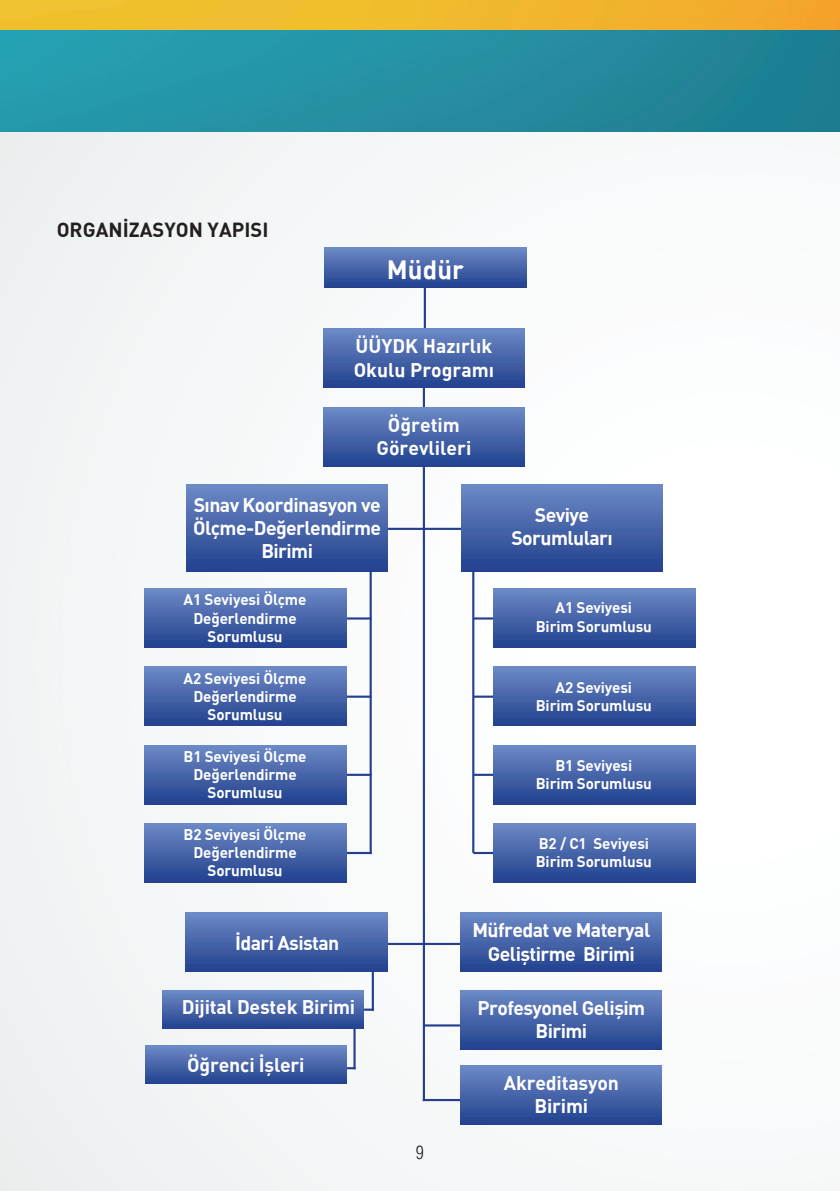
<style>
.page{position:relative;width:840px;height:1191px;background:#fff}
.page>*{position:absolute;margin:0;border:0;box-sizing:border-box;transform-origin:0 0}
.t1{font:700 25.8px "DIN";color:#fff}
.t2{font:700 20px "DIN";color:#231f20}
.t3{font:700 19.4px/23.2px "DIN";letter-spacing:-.03em;color:#fff;text-align:center}
.t4{font:700 19.4px/23.2px "DIN";letter-spacing:-.01em;color:#fff;text-align:center}
.t5{font:700 19.4px/23.2px "DIN";color:#fff}
.t6{font:300 condensed 18px "Helvetica";color:#231f20}
.t7{font:700 15.2px/18.2px "DIN";letter-spacing:-.01em;color:#fff;text-align:center}
</style>
<div class="page">
<div style="left:0;top:82px;width:839px;height:1109px;background:#f7f9fa"></div>
<img style="left:0;top:0;width:839px;height:132px">
<hr style="left:423px;top:283px;width:2px;height:53px;background:#253f8e">
<div style="left:324px;top:247px;width:202px;height:40px;background:linear-gradient(to bottom,#6d8ac6,#254490)"></div>
<hr style="left:422px;top:362px;width:3px;height:739px;background:#253f8e">
<hr style="left:369px;top:528px;width:2px;height:326px;background:#253f8e">
<hr style="left:472px;top:528px;width:2px;height:325px;background:#253f8e">
<hr style="left:371px;top:943px;width:2px;height:67px;background:#253f8e">
<hr style="left:353px;top:1001px;width:2px;height:68px;background:#253f8e">
<hr style="left:370px;top:528px;width:53px;height:2px;background:#253f8e">
<hr style="left:370px;top:943px;width:109px;height:2px;background:#253f8e">
<hr style="left:423px;top:1024px;width:53px;height:2px;background:#253f8e">
<hr style="left:422px;top:1099px;width:53px;height:2px;background:#253f8e">
<hr style="left:320px;top:1008px;width:53px;height:2px;background:#253f8e">
<hr style="left:302px;top:1067px;width:53px;height:2px;background:#253f8e">
<hr style="left:422px;top:528px;width:53px;height:2px;background:#253f8e">
<hr style="left:318px;top:617px;width:53px;height:2px;background:#253f8e">
<hr style="left:473px;top:617px;width:53px;height:2px;background:#253f8e">
<hr style="left:318px;top:695px;width:53px;height:2px;background:#253f8e">
<hr style="left:473px;top:695px;width:53px;height:2px;background:#253f8e">
<hr style="left:318px;top:773px;width:53px;height:3px;background:#253f8e">
<hr style="left:473px;top:773px;width:53px;height:3px;background:#253f8e">
<hr style="left:318px;top:852px;width:53px;height:2px;background:#253f8e">
<hr style="left:473px;top:852px;width:53px;height:2px;background:#253f8e">
<div style="left:323px;top:329px;width:201px;height:59px;background:linear-gradient(to bottom,#6c89c5,#21408e)"></div>
<div style="left:323px;top:407px;width:201px;height:59px;background:linear-gradient(to bottom,#6d8ac6,#22428e)"></div>
<div style="left:460px;top:1065px;width:201px;height:59px;background:linear-gradient(to bottom,#6e8ac6,#22418e)"></div>
<div style="left:145px;top:1045px;width:201px;height:38px;background:linear-gradient(to bottom,#6f8bc6,#254591)"></div>
<div style="left:162px;top:990px;width:201px;height:38px;background:linear-gradient(to bottom,#6f8bc6,#254591)"></div>
<div style="left:145px;top:589px;width:201px;height:58px;background:linear-gradient(to bottom,#6c89c5,#24438f)"></div>
<div style="left:493px;top:589px;width:201px;height:58px;background:linear-gradient(to bottom,#6c89c5,#24438f)"></div>
<div style="left:145px;top:667px;width:201px;height:59px;background:linear-gradient(to bottom,#6d89c5,#22408d)"></div>
<div style="left:493px;top:667px;width:201px;height:59px;background:linear-gradient(to bottom,#6d89c5,#22408d)"></div>
<div style="left:145px;top:745px;width:201px;height:59px;background:linear-gradient(to bottom,#6d89c5,#22418e)"></div>
<div style="left:493px;top:745px;width:201px;height:59px;background:linear-gradient(to bottom,#6d89c5,#22418e)"></div>
<div style="left:145px;top:823px;width:201px;height:59px;background:linear-gradient(to bottom,#6d8ac6,#22418e)"></div>
<div style="left:493px;top:823px;width:201px;height:59px;background:linear-gradient(to bottom,#6d8ac6,#22418e)"></div>
<div style="left:460px;top:912px;width:201px;height:59px;background:linear-gradient(to bottom,#6e8ac6,#23428e)"></div>
<div style="left:186px;top:912px;width:201px;height:59px;background:linear-gradient(to bottom,#6e8ac6,#23428e)"></div>
<div style="left:460px;top:990px;width:201px;height:59px;background:linear-gradient(to bottom,#6d8ac6,#22418e)"></div>
<div style="left:186px;top:485px;width:201px;height:86px;background:linear-gradient(to bottom,#6c89c5,#23418e)"></div>
<div style="left:461px;top:485px;width:201px;height:86px;background:linear-gradient(to bottom,#6c89c5,#23418e)"></div>
<h2 class="t2" style="left:57px;top:217px;width:213px">ORGANIZASYON YAPISI</h2>
<h1 class="t1" style="left:387px;top:252px;width:78px">Müdür</h1>
<p class="t5" style="left:353px;top:334px;width:142px">ÜÜYDK Hazırlık<br>Okulu Programı</p>
<p class="t5" style="left:376px;top:413px;width:96px;text-align:center">Öğretim<br>Görevlileri</p>
<p class="t3" style="left:193px;top:492px;width:189px">Sınav Koordinasyon ve<br>Ölçme-Değerlendirme<br>Birimi</p>
<p class="t3" style="left:511px;top:502px;width:103px">Seviye<br>Sorumluları</p>
<p class="t7" style="left:183px;top:590px;width:124px">A1 Seviyesi Ölçme<br>Değerlendirme<br>Sorumlusu</p>
<p class="t7" style="left:535px;top:598px;width:117px">A1 Seviyesi<br>Birim Sorumlusu</p>
<p class="t7" style="left:183px;top:668px;width:124px">A2 Seviyesi Ölçme<br>Değerlendirme<br>Sorumlusu</p>
<p class="t7" style="left:535px;top:677px;width:117px">A2 Seviyesi<br>Birim Sorumlusu</p>
<p class="t7" style="left:183px;top:746px;width:124px">B1 Seviyesi Ölçme<br>Değerlendirme<br>Sorumlusu</p>
<p class="t7" style="left:535px;top:755px;width:117px">B1 Seviyesi<br>Birim Sorumlusu</p>
<p class="t7" style="left:183px;top:824px;width:124px">B2 Seviyesi Ölçme<br>Değerlendirme<br>Sorumlusu</p>
<p class="t7" style="left:535px;top:833px;width:117px;text-align:left">B2 / C1 Seviyesi<br>Birim Sorumlusu</p>
<p class="t3" style="left:235px;top:930px;width:106px">İ dari Asistan</p>
<p class="t4" style="left:182px;top:995px;width:175px">Dijital Destek Birimi</p>
<p class="t4" style="left:187px;top:1052px;width:119px">Öğrenci İşleri</p>
<p class="t6" style="left:416px;top:1141px;width:9px">9</p>
<p class="t3" style="left:472px;top:918px;width:179px">Müfredat ve Materyal<br>Geliştirme Birimi</p>
<p class="t3" style="left:477px;top:995px;width:169px">Profesyonel Gelişim<br>Birimi</p>
<p class="t4" style="left:503px;top:1070px;width:116px">Akreditasyon<br>Birimi</p>
</div>
